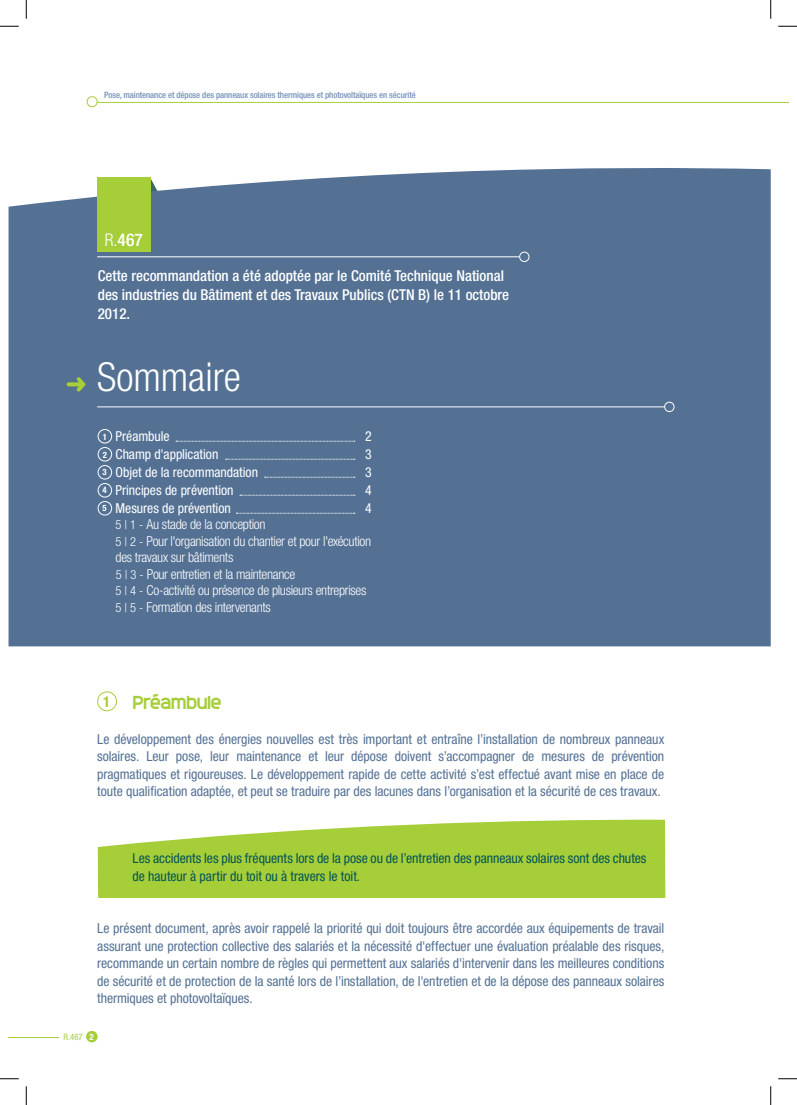
<style>
.page{position:relative;width:797px;height:1105px;background:#fff}
.page>*{position:absolute;margin:0;border:0;box-sizing:border-box;transform-origin:0 0}
.t1{font:300 condensed 40px "Helvetica Neue LT Std";color:#fff}
.Titre{font:700 17.5px "Monark";letter-spacing:-.02em;color:#a6ce39}
.t2{font:500 condensed 17.5px "Helvetica Neue LT Std";color:#fff}
.Sommaire{font:500 condensed 15px/18.8px "Helvetica Neue LT Std";color:#fff}
.t3{font:700 condensed 15px "Helvetica Neue LT Std";color:#a6ce39}
.Texte_courant{font:condensed 13.75px/17.5px "Helvetica Neue LT Std";letter-spacing:-.005em;color:#547194;text-align:justify}
.Sommaire-2{font:300 condensed 13.75px/16.5px "Helvetica Neue LT Std";letter-spacing:-.025em;color:#fff}
.Texte_courant-2{font:condensed 13.75px/17.5px "Helvetica Neue LT Std";letter-spacing:-.005em;color:#045457}
.Sommaire-3{font:condensed 13.75px "Helvetica Neue LT Std";letter-spacing:-.005em;color:#fff}
.t4{font:500 condensed 8.75px "Helvetica Neue LT Std";letter-spacing:-.01em;color:#728fb6}
.t5{font:700 condensed 8.75px "Helvetica Neue LT Std";color:#fff}
.t6{font:condensed 8.75px "Helvetica Neue LT Std";color:#a6ce39}
.s1{font-weight:300}
.s2{font-size:12.5px}
</style>
<div class="page">
<hr style="left:94px;top:102px;width:694px;height:1px;background:#a6ce39">
<div style="left:87px;top:97px;width:10px;height:10px;background:#fff;border-radius:50%"></div>
<div style="left:87px;top:96px;width:11px;height:11px;border:1px solid #a6ce39;border-radius:50%"></div>
<div style="left:86px;top:1031px;width:12px;height:11px;background:#a6ce39;border-radius:50%"></div>
<hr style="left:9px;top:1037px;width:50px;height:1px;background:#a6ce39">
<svg style="left:98px;top:819px;width:567px;height:79px;fill:#a6ce39"></svg>
<div style="left:9px;top:168px;width:761px;height:478px;background:#547194"></div>
<div style="left:97px;top:691px;width:20px;height:20px;border:1px solid #a6ce39;border-radius:50%"></div>
<hr style="left:97px;top:256px;width:427px;height:1px;background:#fff">
<div style="left:519px;top:252px;width:10px;height:9px;background:#547194;border-radius:50%"></div>
<div style="left:519px;top:252px;width:10px;height:10px;border:1px solid #fff;border-radius:50%"></div>
<hr style="left:97px;top:407px;width:572px;height:1px;background:#fff">
<div style="left:664px;top:402px;width:10px;height:10px;background:#547194;border-radius:50%"></div>
<div style="left:664px;top:402px;width:10px;height:10px;border:1px solid #fff;border-radius:50%"></div>
<svg style="left:176px;top:441px;width:179px;height:1px"></svg>
<svg style="left:226px;top:459px;width:129px;height:1px"></svg>
<svg style="left:265px;top:477px;width:90px;height:1px"></svg>
<svg style="left:240px;top:495px;width:115px;height:1px"></svg>
<svg style="left:236px;top:513px;width:119px;height:1px"></svg>
<div style="left:98px;top:429px;width:14px;height:14px;border:1px solid #fff;border-radius:50%"></div>
<div style="left:98px;top:447px;width:14px;height:14px;border:1px solid #fff;border-radius:50%"></div>
<div style="left:98px;top:465px;width:14px;height:14px;border:1px solid #fff;border-radius:50%"></div>
<div style="left:98px;top:483px;width:14px;height:14px;border:1px solid #fff;border-radius:50%"></div>
<div style="left:98px;top:501px;width:14px;height:14px;border:1px solid #fff;border-radius:50%"></div>
<svg style="left:67px;top:377px;width:19px;height:14px"></svg>
<div style="left:97px;top:178px;width:53px;height:74px;background:#a6ce39"></div>
<svg style="left:0;top:25px;width:19px;height:2px"></svg>
<svg style="left:778px;top:25px;width:19px;height:2px"></svg>
<svg style="left:0;top:1078px;width:19px;height:1px"></svg>
<svg style="left:778px;top:1078px;width:19px;height:1px"></svg>
<svg style="left:25px;top:0;width:2px;height:19px"></svg>
<svg style="left:25px;top:1086px;width:2px;height:19px"></svg>
<svg style="left:770px;top:0;width:1px;height:19px"></svg>
<svg style="left:770px;top:1086px;width:1px;height:19px"></svg>
<p class="t4" style="left:104px;top:90px;width:313px">Pose, maintenance et dépose des panneaux solaires thermiques et photovoltaïques en sécurité</p>
<p class="t2" style="left:105px;top:229px;width:40px"><span class="s1">R.</span>467</p>
<p class="Sommaire" style="left:98px;top:267px;width:413px">Cette recommandation a été adoptée par le Comité Technique National des industries du Bâtiment et des Travaux Publics (CTN B) le 11 octobre<br>2012.</p>
<p class="t1" style="left:97px;top:354px;width:145px">Sommaire</p>
<p class="t5" style="left:103px;top:431px;width:6px">1</p>
<p class="Sommaire-3" style="left:115px;top:428px;width:55px">Préambule</p>
<p class="Sommaire-3" style="left:365px;top:428px;width:8px">2</p>
<p class="t5" style="left:103px;top:449px;width:6px">2</p>
<p class="Sommaire-3" style="left:115px;top:446px;width:104px">Champ d'application</p>
<p class="Sommaire-3" style="left:365px;top:446px;width:8px">3</p>
<p class="t5" style="left:103px;top:467px;width:6px">3</p>
<p class="Sommaire-3" style="left:115px;top:464px;width:144px">Objet de la recommandation</p>
<p class="Sommaire-3" style="left:365px;top:464px;width:8px">3</p>
<p class="t5" style="left:103px;top:485px;width:6px">4</p>
<p class="Sommaire-3" style="left:115px;top:482px;width:120px">Principes de prévention</p>
<p class="Sommaire-3" style="left:365px;top:482px;width:8px">4</p>
<p class="t5" style="left:103px;top:503px;width:6px">5</p>
<p class="Sommaire-3" style="left:115px;top:500px;width:117px">Mesures de prévention</p>
<p class="Sommaire-3" style="left:365px;top:500px;width:8px">4</p>
<p class="Sommaire-2" style="left:115px;top:516px;width:151px"><span class="s2">5 | 1 -</span> Au stade de la conception</p>
<p class="Sommaire-2" style="left:115px;top:533px;width:257px"><span class="s2">5 | 2 -</span> Pour l'organisation du chantier et pour l'exécution des travaux sur bâtiments</p>
<p class="Sommaire-2" style="left:116px;top:566px;width:181px"><span class="s2">5 | 3 -</span> Pour entretien et la maintenance</p>
<p class="Sommaire-2" style="left:115px;top:582px;width:252px"><span class="s2">5 | 4 -</span> Co-activité ou présence de plusieurs entreprises</p>
<p class="Sommaire-2" style="left:115px;top:599px;width:157px"><span class="s2">5 | 5 -</span> Formation des intervenants</p>
<p class="t3" style="left:103px;top:692px;width:9px">1</p>
<p class="Titre" style="left:133px;top:689px;width:90px">Préambule</p>
<p class="Texte_courant" style="left:97px;top:730px;width:568px">Le développement des énergies nouvelles est très important et entraîne l’installation de nombreux panneaux solaires. Leur pose, leur maintenance et leur dépose doivent s’accompagner de mesures de prévention pragmatiques et rigoureuses. Le développement rapide de cette activité s’est effectué avant mise en place de toute qualification adaptée, et peut se traduire par des lacunes dans l’organisation et la sécurité de ces travaux.</p>
<p class="Texte_courant-2" style="left:133px;top:849px;width:515px">Les accidents les plus fréquents lors de la pose ou de l’entretien des panneaux solaires sont des chutes de hauteur à partir du toit ou à travers le toit.</p>
<p class="Texte_courant" style="left:97px;top:919px;width:568px">Le présent document, après avoir rappelé la priorité qui doit toujours être accordée aux équipements de travail assurant une protection collective des salariés et la nécessité d'effectuer une évaluation préalable des risques, recommande un certain nombre de règles qui permettent aux salariés d'intervenir dans les meilleures conditions de sécurité et de protection de la santé lors de l’installation, de l'entretien et de la dépose des panneaux solaires thermiques et photovoltaïques.</p>
<p class="t6" style="left:64px;top:1032px;width:21px">R.467</p>
<p class="t5" style="left:89px;top:1031px;width:6px">2</p>
</div>
